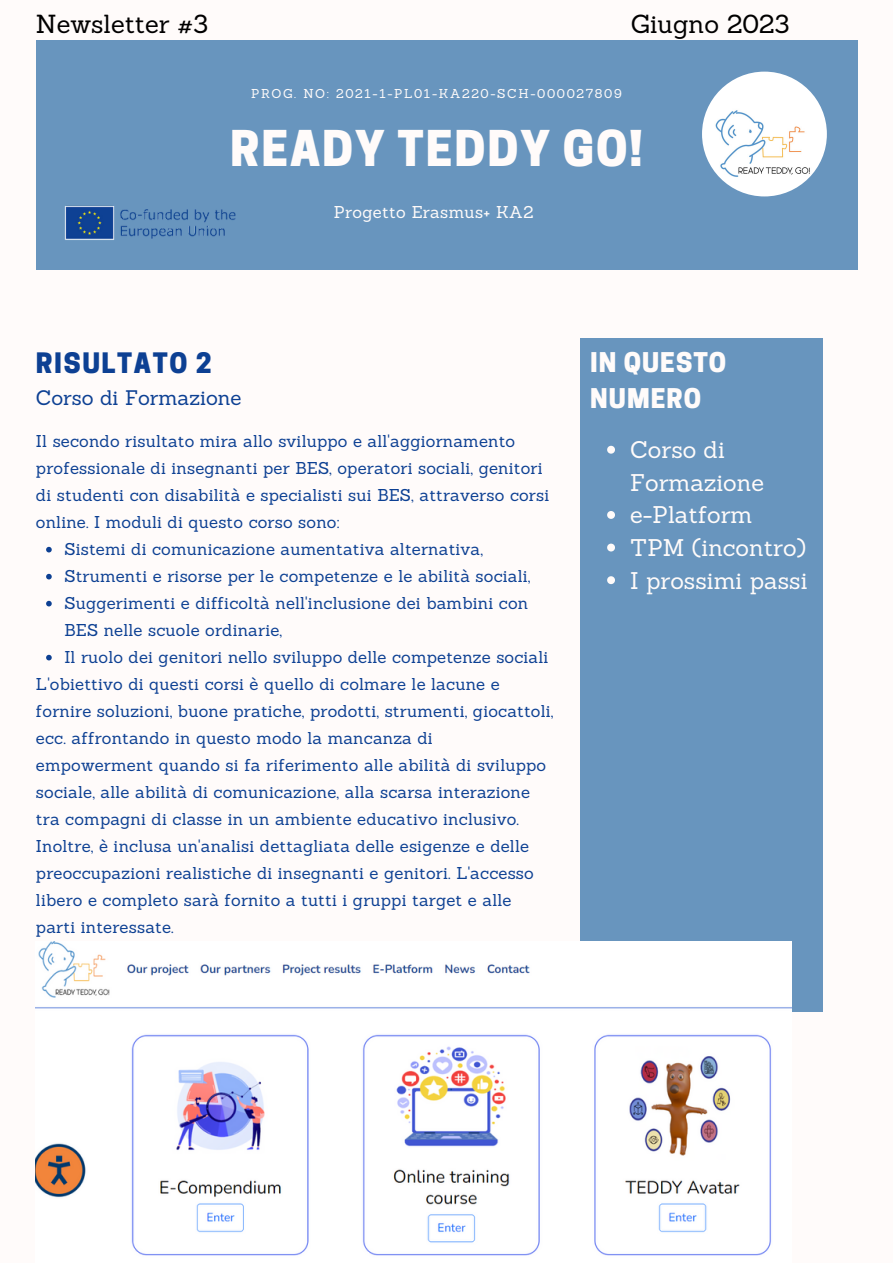
<style>
.page{position:relative;width:893px;height:1264px;background:#fff}
.page>*{position:absolute;margin:0;border:0;box-sizing:border-box;transform-origin:0 0}
.t1{font:800 46.35px "Cooper Hewitt";letter-spacing:.04em;color:#fffbfa}
.t2{font:800 26.4px "Cooper Hewitt";letter-spacing:.06em;color:#0d4093}
.t3{font:25.5px "Sanchez";color:#000}
.t4{font:800 25.5px/36px "Cooper Hewitt";letter-spacing:.04em;color:#fffbfa}
.t5{font:23.55px/32.5px "Sanchez";color:#fffbfa}
.t6{font:20.55px "Sanchez";color:#0d4093}
.t7{font:16.65px/27px "Sanchez";letter-spacing:.01em;color:#0d4093}
.t8{font:16.65px "Sanchez";letter-spacing:.02em;color:#fffbfa}
.t9{font:12.6px "Sanchez";letter-spacing:.13em;color:#fffbfa}
</style>
<div class="page">
<div style="left:0;top:0;width:892px;height:1262px;background:#fffbfa"></div>
<div style="left:36px;top:40px;width:821px;height:230px;background:#6895be"></div>
<div style="left:580px;top:338px;width:242px;height:673px;background:#6895be"></div>
<img style="left:702px;top:72px;width:124px;height:124px;border-radius:50%">
<img style="left:64px;top:205px;width:172px;height:35px">
<svg style="left:46px;top:547px;width:6px;height:5px"></svg>
<svg style="left:46px;top:574px;width:6px;height:5px"></svg>
<svg style="left:46px;top:601px;width:6px;height:5px"></svg>
<svg style="left:46px;top:654px;width:6px;height:6px"></svg>
<svg style="left:607px;top:446px;width:8px;height:7px"></svg>
<svg style="left:607px;top:511px;width:8px;height:8px"></svg>
<svg style="left:607px;top:543px;width:8px;height:8px"></svg>
<svg style="left:607px;top:576px;width:8px;height:8px"></svg>
<img style="left:36px;top:941px;width:755px;height:315px">
<p class="t3" style="left:36px;top:8px;width:174px">Newsletter #3</p>
<p class="t3" style="left:631px;top:8px;width:160px">Giugno 2023</p>
<p class="t9" style="left:251px;top:86px;width:372px">PROG. NO: 2021-1-PL01-KA220-SCH-000027809</p>
<p class="t1" style="left:230px;top:131px;width:414px">READY TEDDY GO!</p>
<p class="t8" style="left:334px;top:201px;width:201px">Progetto Erasmus+ KA2</p>
<p class="t2" style="left:36px;top:353px;width:177px">RISULTATO 2</p>
<p class="t6" style="left:36px;top:384px;width:207px">Corso di Formazione</p>
<p class="t7" style="left:36px;top:427px;width:515px">Il secondo risultato mira allo sviluppo e all'aggiornamento professionale di insegnanti per BES, operatori sociali, genitori di studenti con disabilità e specialisti sui BES, attraverso corsi online. I moduli di questo corso sono:</p>
<p class="t7" style="left:64px;top:535px;width:420px">Sistemi di comunicazione aumentativa alternativa,</p>
<p class="t7" style="left:64px;top:562px;width:467px">Strumenti e risorse per le competenze e le abilità sociali,</p>
<p class="t7" style="left:64px;top:589px;width:465px">Suggerimenti e difficoltà nell'inclusione dei bambini con<br>BES nelle scuole ordinarie,</p>
<p class="t7" style="left:64px;top:643px;width:485px">Il ruolo dei genitori nello sviluppo delle competenze sociali</p>
<p class="t7" style="left:36px;top:670px;width:519px">L'obiettivo di questi corsi è quello di colmare le lacune e fornire soluzioni, buone pratiche, prodotti, strumenti, giocattoli, ecc. affrontando in questo modo la mancanza di empowerment quando si fa riferimento alle abilità di sviluppo sociale, alle abilità di comunicazione, alla scarsa interazione tra compagni di classe in un ambiente educativo inclusivo.<br>Inoltre, è inclusa un'analisi dettagliata delle esigenze e delle preoccupazioni realistiche di insegnanti e genitori. L'accesso libero e completo sarà fornito a tutti i gruppi target e alle parti interessate.</p>
<p class="t4" style="left:590px;top:347px;width:137px">IN QUESTO<br>NUMERO</p>
<p class="t5" style="left:630px;top:433px;width:135px">Corso di<br>Formazione</p>
<p class="t5" style="left:630px;top:498px;width:124px">e-Platform</p>
<p class="t5" style="left:630px;top:531px;width:177px">TPM (incontro)</p>
<p class="t5" style="left:630px;top:563px;width:179px">I prossimi passi</p>
</div>
